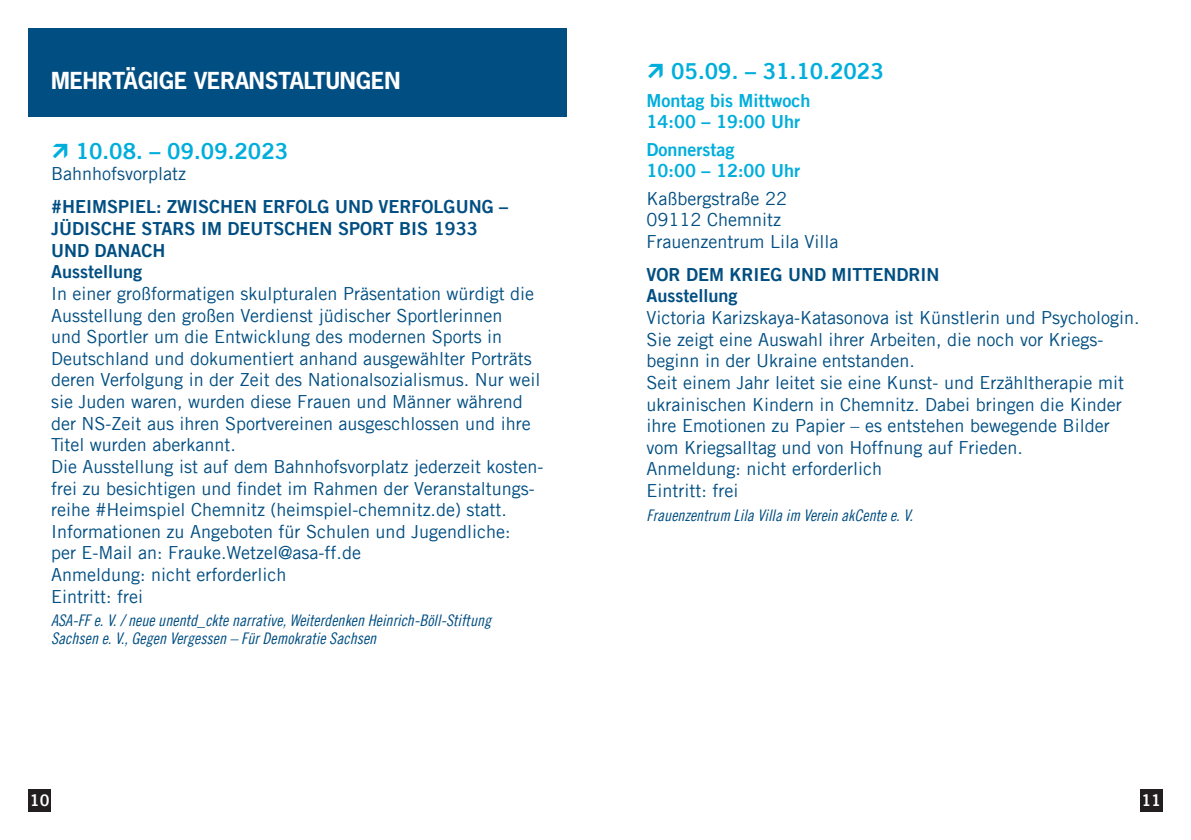
<style>
.page{position:relative;width:1191px;height:840px;background:#fff}
.page>*{position:absolute;margin:0;border:0;box-sizing:border-box;transform-origin:0 0}
.t1{font:22px "Trade Gothic LT Bold Two";color:#00aedc}
.t2{font:700 22px "News Gothic Std";color:#fff}
.t3{font:18px/21.6px "Trade Gothic LT";color:#004e82}
.t4{font:18px/21.6px "Trade Gothic LT Bold Two";color:#004e82}
.t5{font:18px/21.6px "Trade Gothic LT Bold Two";color:#00aedc}
.t6{font:16px/18px "Trade Gothic LT Cond Eighteen Obl";color:#004e82}
.t7{font:16px "Trade Gothic LT Bold Two";color:#fff}
</style>
<div class="page">
<div style="left:1140px;top:788px;width:22px;height:23px;background:#231f20"></div>
<div style="left:28px;top:788px;width:23px;height:23px;background:#231f20"></div>
<div style="left:28px;top:28px;width:539px;height:89px;background:#004e82"></div>
<p class="t2" style="left:51px;top:66px;width:351px">MEHRTÄGIGE VERANSTALTUNGEN</p>
<p class="t1" style="left:76px;top:137px;width:214px">10.08. – 09.09.2023</p>
<p class="t3" style="left:51px;top:163px;width:137px">Bahnhofsvorplatz</p>
<p class="t4" style="left:51px;top:196px;width:458px">#HEIMSPIEL: ZWISCHEN ERFOLG UND VERFOLGUNG –<br>JÜDISCHE STARS IM DEUTSCHEN SPORT BIS 1933<br>UND DANACH<br>Ausstellung</p>
<p class="t3" style="left:51px;top:282px;width:494px">In einer großformatigen skulpturalen Präsentation würdigt die Ausstellung den großen Verdienst jüdischer Sportlerinnen<br>und Sportler um die Entwicklung des modernen Sports in Deutschland und dokumentiert anhand ausgewählter Porträts deren Verfolgung in der Zeit des Nationalsozialismus. Nur weil sie Juden waren, wurden diese Frauen und Männer während der NS-Zeit aus ihren Sportvereinen ausgeschlossen und ihre Titel wurden aberkannt.<br>Die Ausstellung ist auf dem Bahnhofsvorplatz jederzeit kosten&shy;frei zu besichtigen und findet im Rahmen der Veranstaltungs&shy;reihe #Heimspiel Chemnitz (heimspiel-chemnitz.de) statt.<br>Informationen zu Angeboten für Schulen und Jugendliche:<br>per E-Mail an: Frauke.Wetzel@asa-ff.de<br>Anmeldung: nicht erforderlich<br>Eintritt: frei</p>
<p class="t6" style="left:51px;top:611px;width:442px">ASA-FF e. V. / neue unentd_ckte narrative, Weiterdenken Heinrich-Böll-Stiftung<br>Sachsen e. V., Gegen Vergessen – Für Demokratie Sachsen</p>
<p class="t1" style="left:671px;top:58px;width:214px">05.09. – 31.10.2023</p>
<p class="t5" style="left:646px;top:89px;width:165px">Montag bis Mittwoch<br>14:00 – 19:00 Uhr</p>
<p class="t5" style="left:646px;top:138px;width:155px">Donnerstag<br>10:00 – 12:00 Uhr</p>
<p class="t3" style="left:646px;top:187px;width:194px">Kaßbergstraße 22<br>09112 Chemnitz<br>Frauenzentrum Lila Villa</p>
<p class="t4" style="left:646px;top:263px;width:294px">VOR DEM KRIEG UND MITTENDRIN<br>Ausstellung</p>
<p class="t3" style="left:646px;top:306px;width:494px">Victoria Karizskaya-Katasonova ist Künstlerin und Psychologin.<br>Sie zeigt eine Auswahl ihrer Arbeiten, die noch vor Kriegs&shy;beginn in der Ukraine entstanden.<br>Seit einem Jahr leitet sie eine Kunst- und Erzähltherapie mit ukrainischen Kindern in Chemnitz. Dabei bringen die Kinder ihre Emotionen zu Papier – es entstehen bewegende Bilder vom Kriegsalltag und von Hoffnung auf Frieden.<br>Anmeldung: nicht erforderlich<br>Eintritt: frei</p>
<p class="t6" style="left:646px;top:505px;width:268px">Frauenzentrum Lila Villa im Verein akCente e. V.</p>
<p class="t7" style="left:30px;top:789px;width:21px">10</p>
<p class="t7" style="left:1141px;top:789px;width:21px">11</p>
</div>
